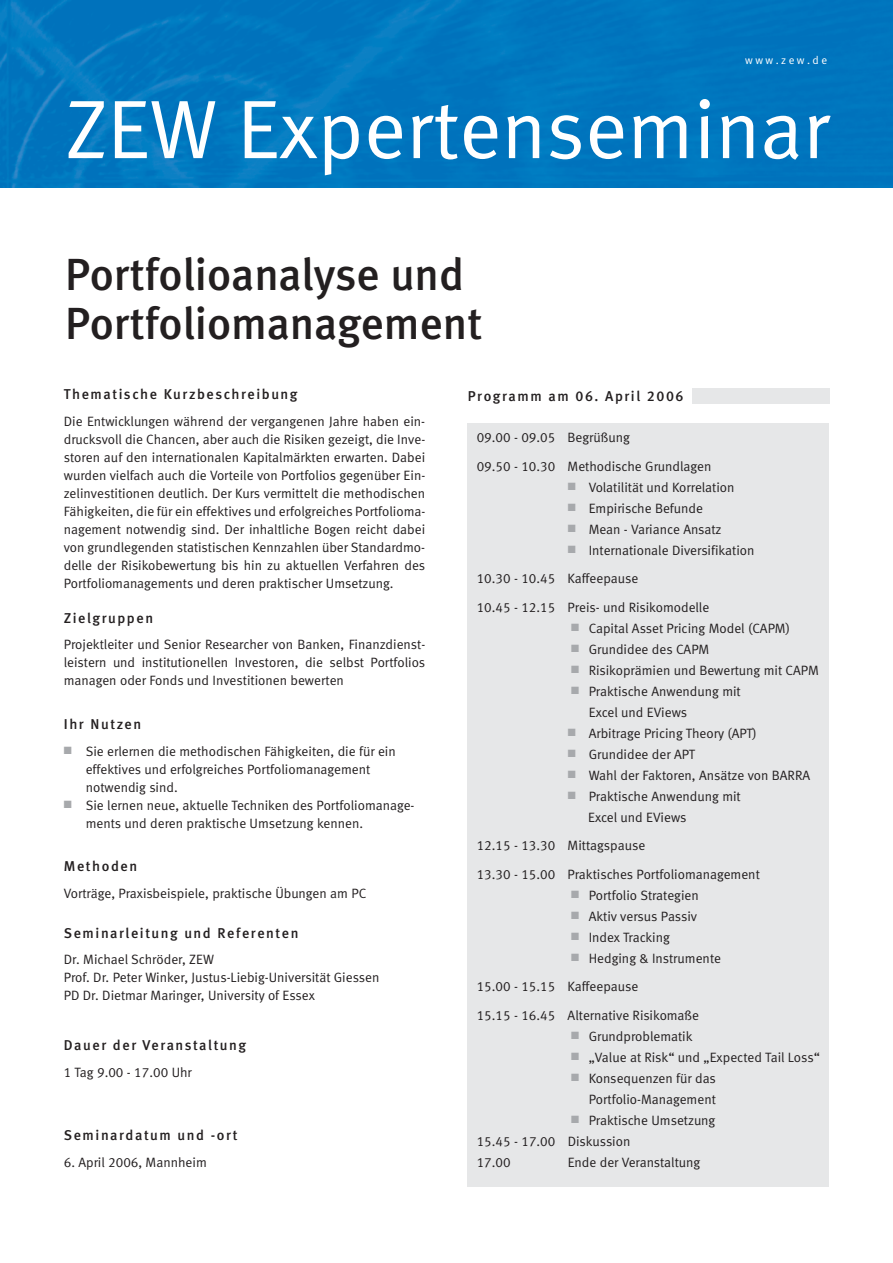
<style>
.page{position:relative;width:893px;height:1263px;background:#fff}
.page>*{position:absolute;margin:0;border:0;box-sizing:border-box;transform-origin:0 0}
.t1{font:82.95px "Meta Normal LF";color:#fff}
.t2{font:45px/49.5px "Meta Medium LF";color:#231f20}
.t3{font:14.25px "Meta Medium LF";letter-spacing:.11em;color:#231f20}
.t4{font:13.5px/18px "Meta Normal LF";color:#231f20}
.t5{font:11.25px "Meta Normal LF";letter-spacing:.225em;color:#fff}
.s1{color:#a7a9ac}
</style>
<div class="page">
<img style="left:0;top:0;width:893px;height:187px">
<div style="left:468px;top:423px;width:361px;height:764px;background:#e6e7e8"></div>
<div style="left:692px;top:389px;width:137px;height:15px;background:#e6e7e8"></div>
<p class="t5" style="left:745px;top:55px;width:83px">www.zew.de</p>
<h1 class="t1" style="left:65px;top:98px;width:765px">ZEW Expertenseminar</h1>
<h2 class="t2" style="left:65px;top:253px;width:418px">Portfolioanalyse und<br>Portfoliomanagement</h2>
<p class="t3" style="left:64px;top:389px;width:235px">Thematische Kurzbeschreibung</p>
<p class="t4" style="left:64px;top:413px;width:363px;text-align:justify">Die Entwicklungen während der vergangenen Jahre haben ein&shy;drucksvoll die Chancen, aber auch die Risiken gezeigt, die Inve&shy;storen auf den internationalen Kapitalmärkten erwarten. Dabei wurden vielfach auch die Vorteile von Portfolios gegenüber Ein&shy;zelinvestitionen deutlich. Der Kurs vermittelt die methodischen Fähigkeiten, die für ein effektives und erfolgreiches Portfolioma&shy;nagement notwendig sind. Der inhaltliche Bogen reicht dabei von grundlegenden statistischen Kennzahlen über Standardmo&shy;delle der Risikobewertung bis hin zu aktuellen Verfahren des Portfoliomanagements und deren praktischer Umsetzung.</p>
<p class="t3" style="left:64px;top:612px;width:91px">Zielgruppen</p>
<p class="t4" style="left:64px;top:637px;width:363px;text-align:justify">Projektleiter und Senior Researcher von Banken, Finanzdienst&shy;leistern und institutionellen Investoren, die selbst Portfolios managen oder Fonds und Investitionen bewerten</p>
<p class="t3" style="left:64px;top:719px;width:79px">Ihr Nutzen</p>
<p class="t4" style="left:86px;top:743px;width:312px;text-indent:-22px"><span class="s1">■</span> Sie erlernen die methodischen Fähigkeiten, die für ein effektives und erfolgreiches Portfoliomanagement notwendig sind.</p>
<p class="t4" style="left:86px;top:797px;width:330px;text-indent:-22px"><span class="s1">■</span> Sie lernen neue, aktuelle Techniken des Portfoliomanage&shy;ments und deren praktische Umsetzung kennen.</p>
<p class="t3" style="left:64px;top:861px;width:75px">Methoden</p>
<p class="t4" style="left:64px;top:885px;width:304px">Vorträge, Praxisbeispiele, praktische Übungen am PC</p>
<p class="t3" style="left:64px;top:927px;width:236px">Seminarleitung und Referenten</p>
<p class="t4" style="left:64px;top:951px;width:317px">Dr. Michael Schröder, ZEW<br>Prof. Dr. Peter Winker, Justus-Liebig-Universität Giessen<br>PD Dr. Dietmar Maringer, University of Essex</p>
<p class="t3" style="left:64px;top:1040px;width:184px">Dauer der Veranstaltung</p>
<p class="t4" style="left:64px;top:1064px;width:130px">1 Tag 9.00 - 17.00 Uhr</p>
<p class="t3" style="left:64px;top:1129px;width:175px">Seminardatum und -ort</p>
<p class="t4" style="left:64px;top:1154px;width:145px">6. April 2006, Mannheim</p>
<p class="t3" style="left:468px;top:390px;width:217px">Programm am 06. April 2006</p>
<p class="t4" style="left:477px;top:424px;width:236px;line-height:28.5px">09.00 - 09.05 Begrüßung<br>09.50 - 10.30 Methodische Grundlagen</p>
<p class="t4" style="left:568px;top:479px;width:168px"><span class="s1">■</span> Volatilität und Korrelation</p>
<p class="t4" style="left:568px;top:500px;width:137px"><span class="s1">■</span> Empirische Befunde</p>
<p class="t4" style="left:568px;top:521px;width:155px"><span class="s1">■</span> Mean - Variance Ansatz</p>
<p class="t4" style="left:477px;top:537px;width:279px;line-height:28.5px;text-indent:91px"><span class="s1">■</span> Internationale Diversifikation<br>10.30 - 10.45 Kaffeepause<br>10.45 - 12.15 Preis- und Risikomodelle</p>
<p class="t4" style="left:571px;top:620px;width:220px"><span class="s1">■</span> Capital Asset Pricing Model (CAPM)</p>
<p class="t4" style="left:571px;top:641px;width:140px"><span class="s1">■</span> Grundidee des CAPM</p>
<p class="t4" style="left:571px;top:662px;width:249px"><span class="s1">■</span> Risikoprämien und Bewertung mit CAPM</p>
<p class="t4" style="left:589px;top:682px;width:154px;line-height:21px;text-indent:-18px"><span class="s1">■</span> Praktische Anwendung mit<br>Excel und EViews</p>
<p class="t4" style="left:568px;top:725px;width:191px"><span class="s1">■</span> Arbitrage Pricing Theory (APT)</p>
<p class="t4" style="left:568px;top:746px;width:129px"><span class="s1">■</span> Grundidee der APT</p>
<p class="t4" style="left:568px;top:767px;width:244px"><span class="s1">■</span> Wahl der Faktoren, Ansätze von BARRA</p>
<p class="t4" style="left:588px;top:787px;width:154px;line-height:21px;text-indent:-20px"><span class="s1">■</span> Praktische Anwendung mit<br>Excel und EViews</p>
<p class="t4" style="left:477px;top:832px;width:285px;line-height:28.5px">12.15 - 13.30 Mittagspause<br>13.30 - 15.00 Praktisches Portfoliomanagement</p>
<p class="t4" style="left:571px;top:887px;width:129px"><span class="s1">■</span> Portfolio Strategien</p>
<p class="t4" style="left:571px;top:908px;width:127px"><span class="s1">■</span> Aktiv versus Passiv</p>
<p class="t4" style="left:571px;top:929px;width:100px"><span class="s1">■</span> Index Tracking</p>
<p class="t4" style="left:477px;top:945px;width:246px;line-height:28.5px;text-indent:94px"><span class="s1">■</span> Hedging &amp; Instrumente<br>15.00 - 15.15 Kaffeepause<br>15.15 - 16.45 Alternative Risikomaße</p>
<p class="t4" style="left:571px;top:1028px;width:123px"><span class="s1">■</span> Grundproblematik</p>
<p class="t4" style="left:571px;top:1049px;width:250px"><span class="s1">■</span> „Value at Risk“ und „Expected Tail Loss“</p>
<p class="t4" style="left:571px;top:1069px;width:146px;line-height:21px;text-align:right"><span class="s1">■</span> Konsequenzen für das<br>Portfolio-Management</p>
<p class="t4" style="left:477px;top:1111px;width:240px;line-height:21px;text-indent:94px"><span class="s1">■</span> Praktische Umsetzung<br>15.45 - 17.00 Diskussion<br>17.00</p>
<p class="t4" style="left:568px;top:1154px;width:134px">Ende der Veranstaltung</p>
</div>
